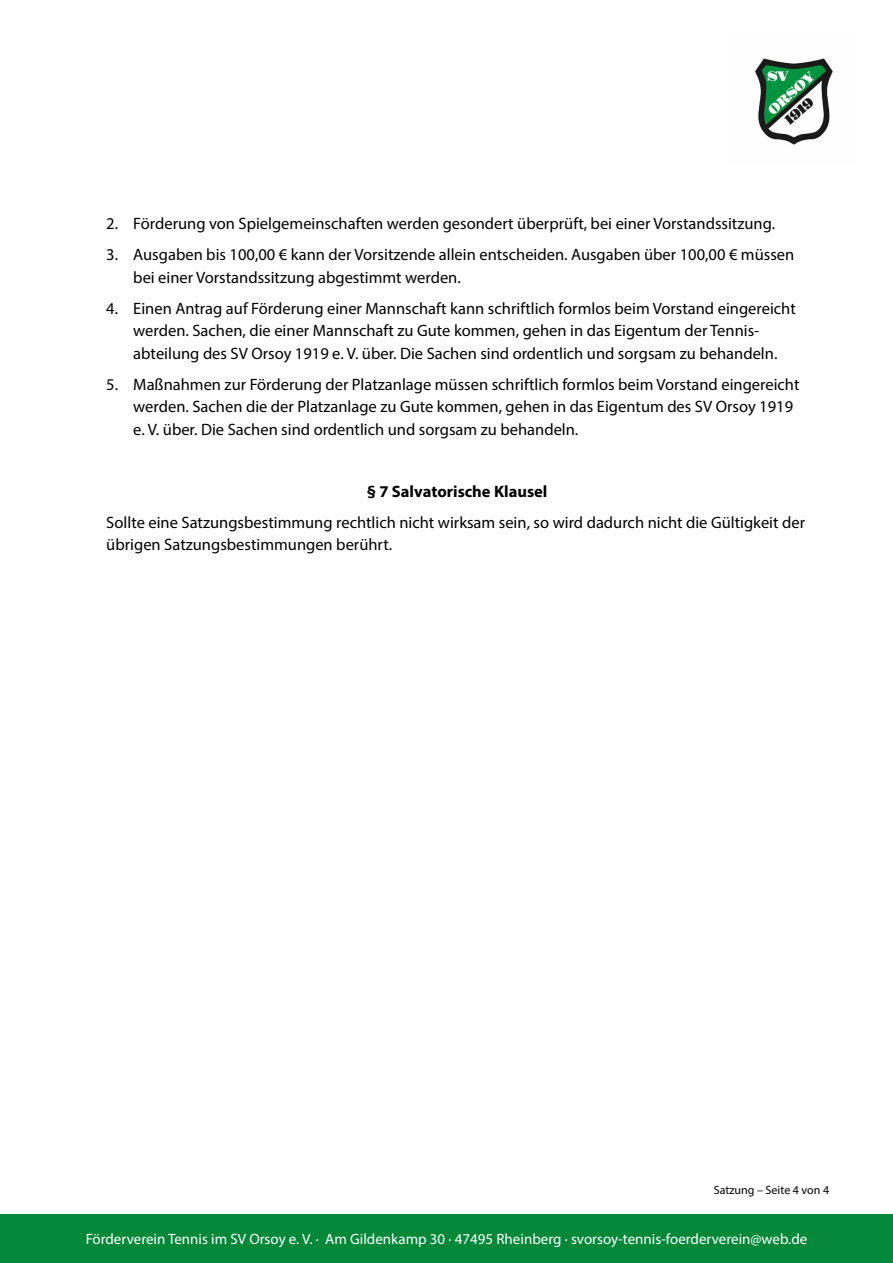
<style>
.page{position:relative;width:893px;height:1263px;background:#fff}
.page>*{position:absolute;margin:0;border:0;box-sizing:border-box;transform-origin:0 0}
.t1{font:16.5px/22.5px "Myriad Pro";color:#000}
.t2{font:700 16.5px "Myriad Pro";color:#000}
.t3{font:15px "Myriad Pro";color:#fff}
.t4{font:12px "Myriad Pro";color:#000}
</style>
<div class="page">
<div style="left:0;top:1214px;width:893px;height:49px;background:#038738"></div>
<img style="left:755px;top:58px;width:78px;height:87px">
<p class="t1" style="left:106px;top:212px;width:670px">2. Förderung von Spielgemeinschaften werden gesondert überprüft, bei einer Vorstandssitzung.</p>
<p class="t1" style="left:133px;top:243px;width:662px;text-indent:-27px">3. Ausgaben bis 100,00 € kann der Vorsitzende allein entscheiden. Ausgaben über 100,00 € müssen bei einer Vorstandssitzung abgestimmt werden.</p>
<p class="t1" style="left:106px;top:297px;width:691px;text-align:center">4. Einen Antrag auf Förderung einer Mannschaft kann schriftlich formlos beim Vorstand eingereicht werden. Sachen, die einer Mannschaft zu Gute kommen, gehen in das Eigentum der Tennis&shy;abteilung des SV Orsoy 1919 e. V. über. Die Sachen sind ordentlich und sorgsam zu behandeln.</p>
<p class="t1" style="left:133px;top:373px;width:668px;text-indent:-27px">5. Maßnahmen zur Förderung der Platzanlage müssen schriftlich formlos beim Vorstand eingereicht werden. Sachen die der Platzanlage zu Gute kommen, gehen in das Eigentum des SV Orsoy 1919 e. V. über. Die Sachen sind ordentlich und sorgsam zu behandeln.</p>
<p class="t2" style="left:367px;top:480px;width:182px">§ 7 Salvatorische Klausel</p>
<p class="t1" style="left:106px;top:511px;width:700px">Sollte eine Satzungsbestimmung rechtlich nicht wirksam sein, so wird dadurch nicht die Gültigkeit der übrigen Satzungsbestimmungen berührt.</p>
<p class="t4" style="left:714px;top:1183px;width:117px">Satzung – Seite 4 von 4</p>
<p class="t3" style="left:86px;top:1230px;width:723px">Förderverein Tennis im SV Orsoy e. V. · Am Gildenkamp 30 · 47495 Rheinberg · svorsoy-tennis-foerderverein@web.de</p>
</div>
